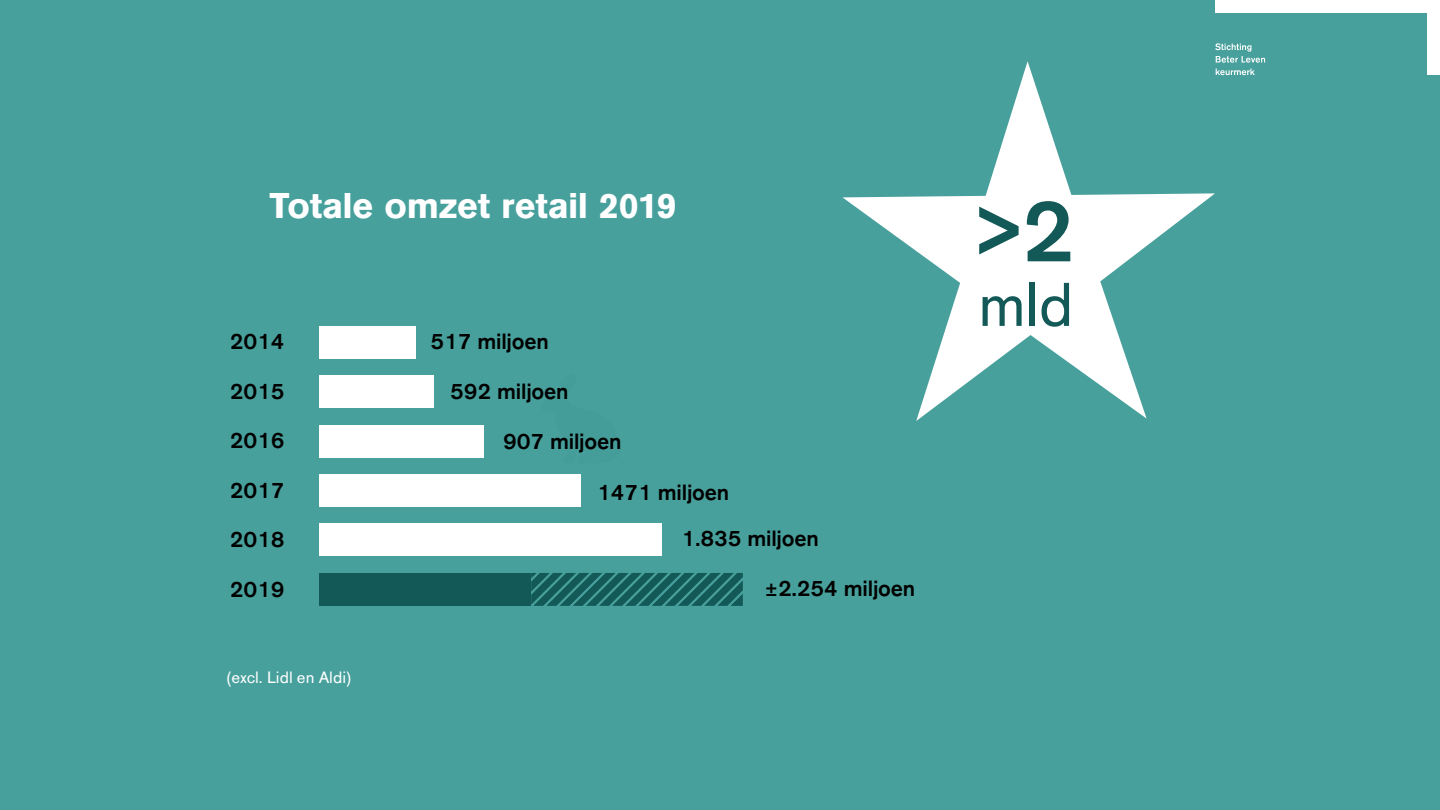
<style>
.page{position:relative;width:1440px;height:810px;background:#48a09c}
.page>*{position:absolute;margin:0;border:0;box-sizing:border-box;transform-origin:0 0}
.t1{font:90.9px "Dierenbescherming Sans Demi";color:#135958}
.t2{font:64.5px "Dierenbescherming Sans";color:#135958}
.t3{font:700 37.5px "Dierenbescherming Sans";color:#fff}
.t4{font:23.1px/49.6px "Dierenbescherming Sans Demi";letter-spacing:-.01em;color:#000;text-align:justify}
.t5{font:17.25px "Dierenbescherming Sans";color:#fff}
</style>
<div class="page">
<svg style="left:1215px;top:43px;width:50px;height:20px"></svg>
<div style="left:1215px;top:0;width:225px;height:12px;background:#fff"></div>
<div style="left:1427px;top:0;width:13px;height:75px;background:#fff"></div>
<svg style="left:1216px;top:69px;width:39px;height:6px"></svg>
<svg style="left:843px;top:61px;width:372px;height:360px"></svg>
<div style="left:320px;top:376px;width:114px;height:32px;background:#fff"></div>
<div style="left:320px;top:326px;width:96px;height:33px;background:#fff"></div>
<div style="left:320px;top:425px;width:164px;height:33px;background:#fff"></div>
<div style="left:320px;top:474px;width:261px;height:33px;background:#fff"></div>
<div style="left:320px;top:523px;width:342px;height:33px;background:#fff"></div>
<div style="left:320px;top:573px;width:211px;height:33px;background:#135958"></div>
<svg style="left:531px;top:573px;width:212px;height:33px"></svg>
<h3 class="t3" style="left:270px;top:177px;width:408px">Totale omzet retail 2019</h3>
<p class="t4" style="left:230px;top:315px;width:56px">2014<br>2015<br>2016<br>2017<br>2018<br>2019</p>
<p class="t4" style="left:431px;top:315px;width:120px">517 miljoen</p>
<p class="t4" style="left:450px;top:365px;width:120px">592 miljoen</p>
<p class="t4" style="left:503px;top:415px;width:120px">907 miljoen</p>
<p class="t4" style="left:597px;top:466px;width:134px">1471 miljoen</p>
<p class="t4" style="left:764px;top:512px;width:153px;text-indent:-83px">1.835 miljoen<br>±2.254 miljoen</p>
<p class="t5" style="left:227px;top:664px;width:126px">(excl. Lidl en Aldi)</p>
<h1 class="t1" style="left:976px;top:165px;width:101px">&gt;2</h1>
<h2 class="t2" style="left:978px;top:257px;width:97px">mld</h2>
</div>
